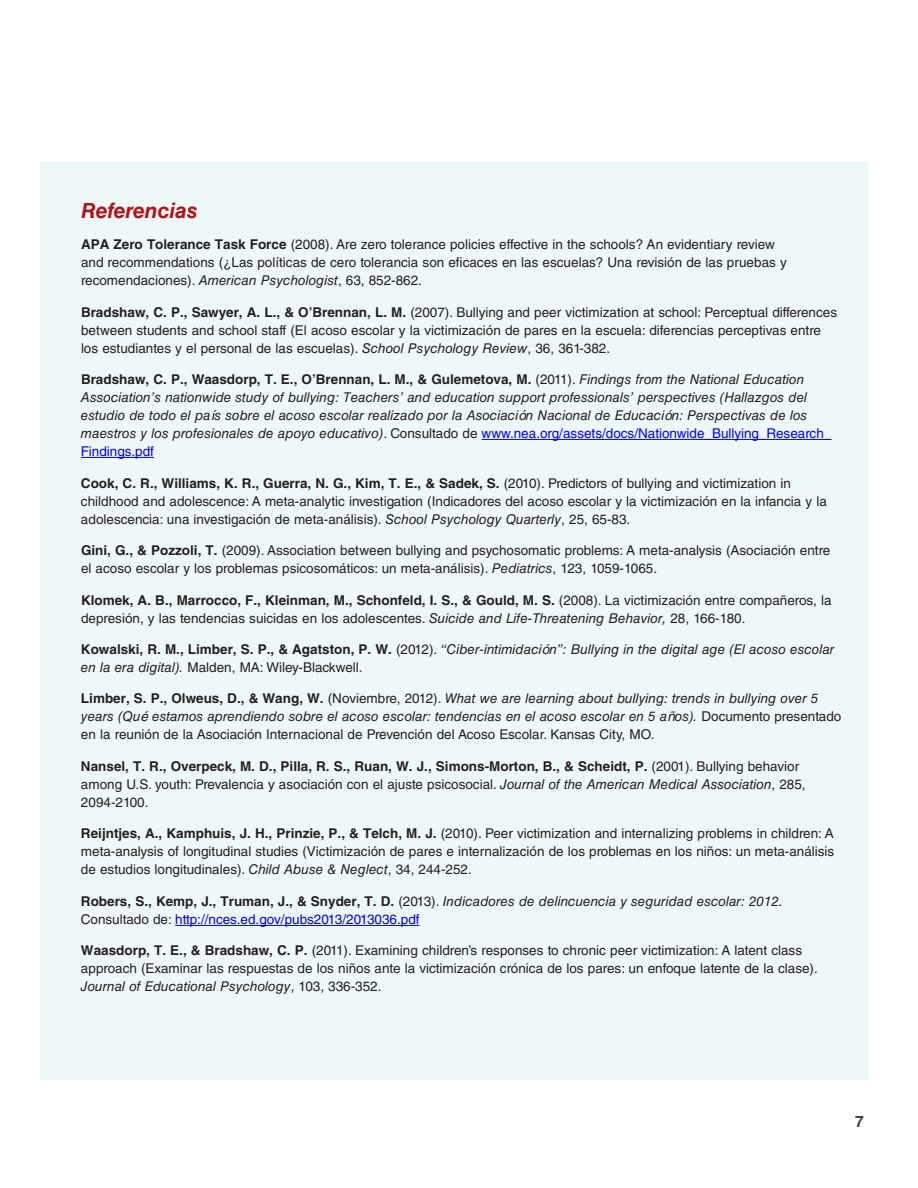
<style>
.page{position:relative;width:918px;height:1188px;background:#fff}
.page>*{position:absolute;margin:0;border:0;box-sizing:border-box;transform-origin:0 0}
.t1{font:italic 700 21px "Helvetica LT Std";color:#b11319}
.t2{font:700 15.75px "Helvetica LT Std";color:#3b444a}
.t3{font:13.5px/18px "Helvetica LT Std";color:#231f20}
.t4{font:italic 13.5px/18px "Helvetica LT Std";color:#231f20}
.s1{font-weight:700}
.s2{font-style:italic}
.s3{font-weight:700;font-style:normal}
.s4{font-style:normal}
.s5{font-style:normal;color:#00f}
</style>
<div class="page">
<div style="left:40px;top:162px;width:828px;height:918px;background:#eff8f9"></div>
<hr style="left:482px;top:439px;width:349px;height:1px;background:#00f">
<hr style="left:81px;top:457px;width:73px;height:1px;background:#00f">
<hr style="left:175px;top:925px;width:245px;height:1px;background:#00f">
<h3 class="t1" style="left:81px;top:197px;width:118px">Referencias</h3>
<p class="t3" style="left:81px;top:235px;width:707px"><span class="s1">APA Zero Tolerance Task Force</span> (2008). Are zero tolerance policies effective in the schools? An evidentiary review and recommendations (¿Las políticas de cero tolerancia son eficaces en las escuelas? Una revisión de las pruebas y recomendaciones). <span class="s2">American Psychologist</span>, 63, 852-862.</p>
<p class="t3" style="left:81px;top:303px;width:758px"><span class="s1">Bradshaw, C. P., Sawyer, A. L., &amp; O’Brennan, L. M.</span> (2007). Bullying and peer victimization at school: Perceptual differences between students and school staff (El acoso escolar y la victimización de pares en la escuela: diferencias perceptivas entre los estudiantes y el personal de las escuelas). <span class="s2">School Psychology Review</span>, 36, 361-382.</p>
<p class="t4" style="left:81px;top:370px;width:752px"><span class="s3">Bradshaw, C. P., Waasdorp, T. E., O’Brennan, L. M., &amp; Gulemetova, M.</span> <span class="s4">(2011).</span> Findings from the National Education Association’s nationwide study of bullying: Teachers’ and education support professionals’ perspectives (Hallazgos del estudio de todo el país sobre el acoso escolar realizado por la Asociación Nacional de Educación: Perspectivas de los maestros y los profesionales de apoyo educativo)<span class="s4">. Consultado de</span> <span class="s5">www.nea.org/assets/docs/Nationwide_Bullying_Research_ Findings.pdf</span></p>
<p class="t3" style="left:81px;top:474px;width:747px"><span class="s1">Cook, C. R., Williams, K. R., Guerra, N. G., Kim, T. E., &amp; Sadek, S.</span> (2010). Predictors of bullying and victimization in childhood and adolescence: A meta-analytic investigation (Indicadores del acoso escolar y la victimización en la infancia y la adolescencia: una investigación de meta-análisis). <span class="s2">School Psychology Quarterly</span>, 25, 65-83.</p>
<p class="t3" style="left:81px;top:541px;width:751px"><span class="s1">Gini, G., &amp; Pozzoli, T.</span> (2009). Association between bullying and psychosomatic problems: A meta-analysis (Asociación entre el acoso escolar y los problemas psicosomáticos: un meta-análisis). <span class="s2">Pediatrics</span>, 123, 1059-1065.</p>
<p class="t3" style="left:81px;top:591px;width:752px"><span class="s1">Klomek, A. B., Marrocco, F., Kleinman, M., Schonfeld, I. S., &amp; Gould, M. S.</span> (2008). La victimización entre compañeros, la depresión, y las tendencias suicidas en los adolescentes. <span class="s2">Suicide and Life-Threatening Behavior,</span> 28, 166-180.</p>
<p class="t4" style="left:81px;top:640px;width:755px"><span class="s3">Kowalski, R. M., Limber, S. P., &amp; Agatston, P. W.</span> <span class="s4">(2012).</span> “Ciber-intimidación”: Bullying in the digital age (El acoso escolar en la era digital). <span class="s4">Malden, MA: Wiley-Blackwell.</span></p>
<p class="t4" style="left:81px;top:690px;width:762px"><span class="s3">Limber, S. P., Olweus, D., &amp; Wang, W.</span> <span class="s4">(Noviembre, 2012).</span> What we are learning about bullying: trends in bullying over 5 years (Qué estamos aprendiendo sobre el acoso escolar: tendencias en el acoso escolar en 5 años). <span class="s4">Documento presentado en la reunión de la Asociación Internacional de Prevención del Acoso Escolar. Kansas City, MO.</span></p>
<p class="t3" style="left:81px;top:757px;width:726px"><span class="s1">Nansel, T. R., Overpeck, M. D., Pilla, R. S., Ruan, W. J., Simons-Morton, B., &amp; Scheidt, P.</span> (2001). Bullying behavior among U.S. youth: Prevalencia y asociación con el ajuste psicosocial. <span class="s2">Journal of the American Medical Association</span>, 285,<br>2094-2100.</p>
<p class="t3" style="left:81px;top:825px;width:755px;text-align:justify"><span class="s1">Reijntjes, A., Kamphuis, J. H., Prinzie, P., &amp; Telch, M. J.</span> (2010). Peer victimization and internalizing problems in children: A meta-analysis of longitudinal studies (Victimización de pares e internalización de los problemas en los niños: un meta-análisis de estudios longitudinales). <span class="s2">Child Abuse &amp; Neglect</span>, 34, 244-252.</p>
<p class="t4" style="left:81px;top:892px;width:703px"><span class="s3">Robers, S., Kemp, J., Truman, J., &amp; Snyder, T. D.</span> <span class="s4">(2013).</span> Indicadores de delincuencia y seguridad escolar: 2012.<br><span class="s4">Consultado de:</span> <span class="s5">http://nces.ed.gov/pubs2013/2013036.pdf</span></p>
<p class="t3" style="left:81px;top:942px;width:738px"><span class="s1">Waasdorp, T. E., &amp; Bradshaw, C. P.</span> (2011). Examining children’s responses to chronic peer victimization: A latent class approach (Examinar las respuestas de los niños ante la victimización crónica de los pares: un enfoque latente de la clase).<br><span class="s2">Journal of Educational Psychology</span>, 103, 336-352.</p>
<p class="t2" style="left:855px;top:1111px;width:10px">7</p>
</div>
